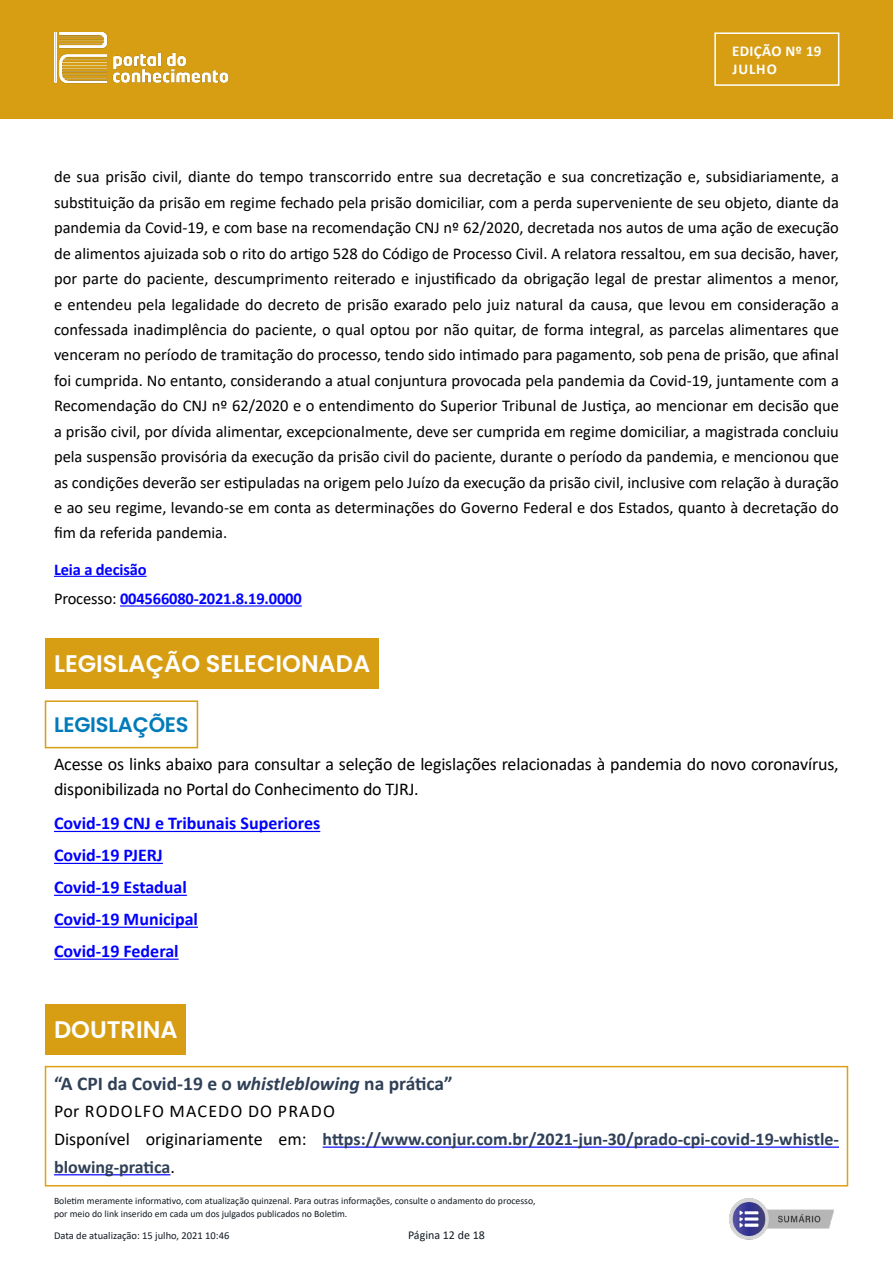
<style>
.page{position:relative;width:893px;height:1263px;background:#fff}
.page>*{position:absolute;margin:0;border:0;box-sizing:border-box;transform-origin:0 0}
.t1{font:600 24px "Poppins";color:#fff}
.t2{font:600 21px "Poppins";letter-spacing:-.01em;color:#007bb9}
.t3{font:700 19.5px "Calibri";color:#304057}
.t4{font:18px/25.3px "Calibri";letter-spacing:-.01em;color:#000}
.t5{font:700 18px/27.6px "Calibri";color:#304057}
.t6{font:700 18px/32px "Calibri";color:#00f}
.t7{font:16.5px/25.5px "Calibri";color:#000;text-align:justify}
.t8{font:700 16.5px/29.5px "Calibri";letter-spacing:-.01em;color:#00f}
.t9{font:700 15px/18px "Calibri";letter-spacing:.02em;color:#fff}
.t10{font:12px "Calibri";color:#131a22}
.t11{font:10.5px "Calibri";color:#131a22}
.t12{font:9.75px/12.3px "Calibri";color:#131a22}
.s1{font-weight:400;color:#000}
.s2{font-style:italic}
</style>
<div class="page">
<div style="left:0;top:0;width:893px;height:118px;background:#d89e13"></div>
<img style="left:55px;top:33px;width:173px;height:51px">
<div style="left:714px;top:32px;width:125px;height:54px;border:2px solid #fff"></div>
<hr style="left:54px;top:576px;width:93px;height:1px;background:#00f">
<hr style="left:120px;top:605px;width:182px;height:1px;background:#00f">
<div style="left:45px;top:638px;width:334px;height:51px;background:#d89e13"></div>
<div style="left:45px;top:700px;width:153px;height:48px;border:2px solid #d89e13"></div>
<hr style="left:54px;top:831px;width:266px;height:1px;background:#00f">
<hr style="left:54px;top:863px;width:109px;height:1px;background:#00f">
<hr style="left:54px;top:895px;width:133px;height:1px;background:#00f">
<hr style="left:54px;top:927px;width:144px;height:1px;background:#00f">
<hr style="left:54px;top:958px;width:125px;height:2px;background:#00f">
<div style="left:45px;top:1004px;width:141px;height:50px;background:#d89e13"></div>
<div style="left:45px;top:1066px;width:803px;height:120px;border:2px solid #e0a011"></div>
<hr style="left:323px;top:1146px;width:516px;height:2px;background:#00f">
<hr style="left:54px;top:1174px;width:116px;height:1px;background:#00f">
<img style="left:729px;top:1198px;width:105px;height:42px">
<p class="t9" style="left:732px;top:42px;width:91px">EDIÇÃO Nº 19<br>JULHO</p>
<p class="t7" style="left:54px;top:164px;width:786px">de sua prisão civil, diante do tempo transcorrido entre sua decretação e sua concretização e, subsidiariamente, a substituição da prisão em regime fechado pela prisão domiciliar, com a perda superveniente de seu objeto, diante da pandemia da Covid-19, e com base na recomendação CNJ nº 62/2020, decretada nos autos de uma ação de execução de alimentos ajuizada sob o rito do artigo 528 do Código de Processo Civil. A relatora ressaltou, em sua decisão, haver, por parte do paciente, descumprimento reiterado e injustificado da obrigação legal de prestar alimentos a menor, e entendeu pela legalidade do decreto de prisão exarado pelo juiz natural da causa, que levou em consideração a confessada inadimplência do paciente, o qual optou por não quitar, de forma integral, as parcelas alimentares que venceram no período de tramitação do processo, tendo sido intimado para pagamento, sob pena de prisão, que afinal foi cumprida. No entanto, considerando a atual conjuntura provocada pela pandemia da Covid-19, juntamente com a Recomendação do CNJ nº 62/2020 e o entendimento do Superior Tribunal de Justiça, ao mencionar em decisão que a prisão civil, por dívida alimentar, excepcionalmente, deve ser cumprida em regime domiciliar, a magistrada concluiu pela suspensão provisória da execução da prisão civil do paciente, durante o período da pandemia, e mencionou que as condições deverão ser estipuladas na origem pelo Juízo da execução da prisão civil, inclusive com relação à duração e ao seu regime, levando-se em conta as determinações do Governo Federal e dos Estados, quanto à decretação do fim da referida pandemia.</p>
<p class="t8" style="left:54px;top:554px;width:249px">Leia a decisão<br><span class="s1">Processo:</span> 004566080-2021.8.19.0000</p>
<h1 class="t1" style="left:54px;top:649px;width:318px">LEGISLAÇÃO SELECIONADA</h1>
<p class="t2" style="left:54px;top:712px;width:136px">LEGISLAÇÕES</p>
<p class="t4" style="left:54px;top:751px;width:786px">Acesse os links abaixo para consultar a seleção de legislações relacionadas à pandemia do novo coronavírus, disponibilizada no Portal do Conhecimento do TJRJ.</p>
<p class="t6" style="left:54px;top:807px;width:268px">Covid-19 CNJ e Tribunais Superiores<br>Covid-19 PJERJ<br>Covid-19 Estadual<br>Covid-19 Municipal<br>Covid-19 Federal</p>
<h1 class="t1" style="left:54px;top:1015px;width:125px">DOUTRINA</h1>
<p class="t3" style="left:54px;top:1069px;width:400px">“A CPI da Covid-19 e o <span class="s2">whistleblowing</span> na prática”</p>
<p class="t5" style="left:54px;top:1097px;width:786px"><span class="s1">Por RODOLFO MACEDO DO PRADO<br>Disponível originariamente em:</span> https://www.conjur.com.br/2021-jun-30/prado-cpi-covid-19-whistle&shy;blowing-pratica<span class="s1">.</span></p>
<p class="t12" style="left:54px;top:1195px;width:483px">Boletim meramente informativo, com atualização quinzenal. Para outras informações, consulte o andamento do processo, por meio do link inserido em cada um dos julgados publicados no Boletim.</p>
<p class="t11" style="left:54px;top:1229px;width:177px">Data de atualização: 15 julho, 2021 10:46</p>
<p class="t10" style="left:408px;top:1227px;width:78px">Página 12 de 18</p>
</div>
